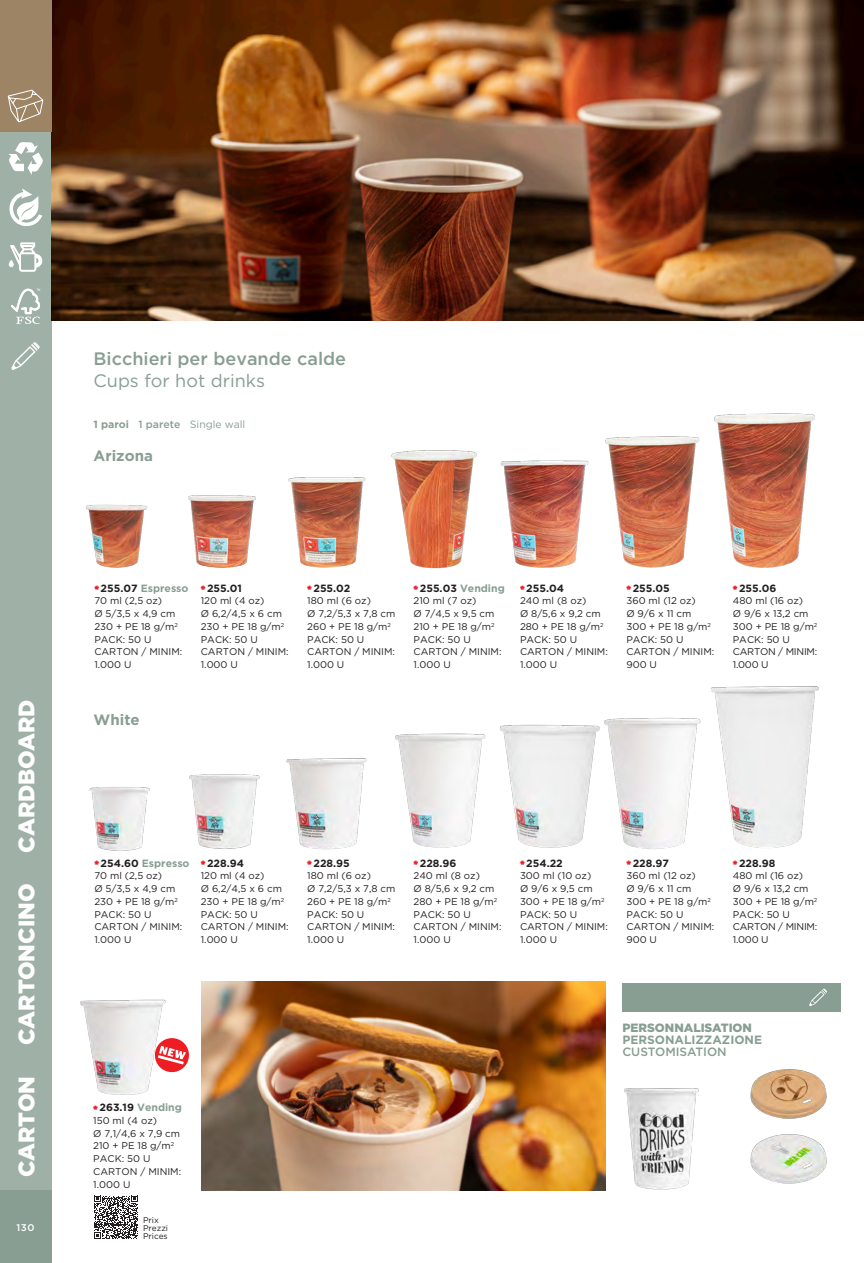
<style>
.page{position:relative;width:864px;height:1263px;background:#fff}
.page>*{position:absolute;margin:0;border:0;box-sizing:border-box;transform-origin:0 0}
.t1{font:900 22.5px "Gotham";color:#fff}
.t2{font:500 18px "Gotham";color:#889e92}
.t3{font:18px "Gotham";color:#889e92}
.t4{font:700 15px "Gotham";color:#889e92}
.t5{font:700 12px "Gotham";color:#889e92}
.t6{font:900 12px "Gotham";color:#889e92}
.t7{font:500 12px "Gotham";color:#889e92}
.t8{font:700 10.5px "Gotham";color:#231f20}
.t9{font:700 10.5px "Gotham";color:#889e92}
.t10{font:10.5px "Gotham";color:#889e92}
.t11{font:9.75px/12.8px "Gotham";color:#231f20}
.t12{font:500 9.75px "Gotham";color:#fff}
.t13{font:8.25px/8.2px "Gotham";color:#231f20}
.s1{font-weight:700}
.s2{font-weight:500}
.s3{font-family:"Stag Sans";font-weight:900;color:#ee1d23}
.s4{color:#231f20}
</style>
<div class="page">
<div style="left:0;top:0;width:51px;height:1263px;background:#9fb1a7"></div>
<div style="left:0;top:1191px;width:51px;height:72px;background:#889e92"></div>
<svg style="left:8px;top:142px;width:35px;height:33px"></svg>
<svg style="left:9px;top:243px;width:33px;height:29px"></svg>
<svg style="left:11px;top:289px;width:29px;height:35px"></svg>
<svg style="left:9px;top:188px;width:33px;height:38px"></svg>
<img style="left:51px;top:0;width:812px;height:321px">
<div style="left:0;top:0;width:51px;height:132px;background:#9d8464"></div>
<svg style="left:7px;top:89px;width:37px;height:34px"></svg>
<svg style="left:11px;top:342px;width:29px;height:28px"></svg>
<img style="left:80px;top:999px;width:98px;height:96px">
<div style="left:155px;top:1038px;width:34px;height:34px;background:#ee1d23;border-radius:50%"></div>
<svg style="left:158px;top:1046px;width:28px;height:18px"></svg>
<img style="left:288px;top:477px;width:78px;height:91px">
<img style="left:391px;top:450px;width:86px;height:119px">
<img style="left:188px;top:495px;width:68px;height:73px">
<img style="left:605px;top:436px;width:88px;height:132px">
<img style="left:693px;top:413px;width:122px;height:155px">
<img style="left:86px;top:504px;width:62px;height:64px">
<img style="left:500px;top:460px;width:89px;height:108px">
<img style="left:89px;top:787px;width:61px;height:64px">
<img style="left:189px;top:774px;width:71px;height:75px">
<img style="left:286px;top:758px;width:81px;height:92px">
<img style="left:395px;top:733px;width:91px;height:115px">
<img style="left:604px;top:717px;width:89px;height:132px">
<img style="left:693px;top:686px;width:126px;height:162px">
<img style="left:500px;top:724px;width:110px;height:125px">
<img style="left:201px;top:982px;width:404px;height:209px">
<div style="left:622px;top:983px;width:218px;height:29px;background:#889e92"></div>
<svg style="left:809px;top:988px;width:17px;height:18px"></svg>
<img style="left:750px;top:1139px;width:77px;height:45px">
<img style="left:750px;top:1069px;width:77px;height:70px">
<img style="left:624px;top:1088px;width:75px;height:102px">
<svg style="left:94px;top:1195px;width:44px;height:44px"></svg>
<h1 class="t1" style="left:11px;top:852px;width:154px;rotate:-90deg">CARDBOARD</h1>
<h1 class="t1" style="left:11px;top:1045px;width:163px;rotate:-90deg">CARTONCINO</h1>
<h1 class="t1" style="left:11px;top:1177px;width:102px;rotate:-90deg">CARTON</h1>
<p class="t12" style="left:17px;top:1221px;width:19px">130</p>
<h2 class="t2" style="left:94px;top:347px;width:254px">Bicchieri per bevande calde</h2>
<h2 class="t3" style="left:94px;top:369px;width:173px">Cups for hot drinks</h2>
<p class="t10" style="left:94px;top:417px;width:153px"><span class="s1">1 paroi</span> <span class="s2">1 parete</span> Single wall</p>
<h3 class="t4" style="left:94px;top:446px;width:61px">Arizona</h3>
<p class="t9" style="left:94px;top:581px;width:96px"><span class="s3">*</span> <span class="s4">255.07</span> Espresso</p>
<p class="t11" style="left:94px;top:594px;width:89px">70 ml (2,5 oz)<br>Ø 5/3,5 x 4,9 cm<br>230 + PE 18 g/m<sup>2<br></sup>PACK: 50 U<br>CARTON / MINIM:<br>1.000 U</p>
<p class="t8" style="left:201px;top:581px;width:43px"><span class="s3">*</span> 255.01</p>
<p class="t11" style="left:201px;top:594px;width:89px">120 ml (4 oz)<br>Ø 6,2/4,5 x 6 cm<br>230 + PE 18 g/m<sup>2<br></sup>PACK: 50 U<br>CARTON / MINIM:<br>1.000 U</p>
<h3 class="t4" style="left:94px;top:709px;width:48px">White</h3>
<p class="t8" style="left:307px;top:581px;width:45px"><span class="s3">*</span> 255.02</p>
<p class="t11" style="left:307px;top:594px;width:90px">180 ml (6 oz)<br>Ø 7,2/5,3 x 7,8 cm<br>260 + PE 18 g/m<sup>2<br></sup>PACK: 50 U<br>CARTON / MINIM:<br>1.000 U</p>
<p class="t9" style="left:413px;top:581px;width:93px"><span class="s3">*</span> <span class="s4">255.03</span> Vending</p>
<p class="t11" style="left:413px;top:594px;width:89px">210 ml (7 oz)<br>Ø 7/4,5 x 9,5 cm<br>210 + PE 18 g/m<sup>2<br></sup>PACK: 50 U<br>CARTON / MINIM:<br>1.000 U</p>
<p class="t8" style="left:519px;top:581px;width:45px"><span class="s3">*</span> 255.04</p>
<p class="t11" style="left:519px;top:594px;width:89px">240 ml (8 oz)<br>Ø 8/5,6 x 9,2 cm<br>280 + PE 18 g/m<sup>2<br></sup>PACK: 50 U<br>CARTON / MINIM:<br>1.000 U</p>
<p class="t8" style="left:626px;top:581px;width:45px"><span class="s3">*</span> 255.05</p>
<p class="t11" style="left:626px;top:594px;width:89px">360 ml (12 oz)<br>Ø 9/6 x 11 cm<br>300 + PE 18 g/m<sup>2<br></sup>PACK: 50 U<br>CARTON / MINIM:<br>900 U</p>
<p class="t8" style="left:732px;top:581px;width:45px"><span class="s3">*</span> 255.06</p>
<p class="t11" style="left:732px;top:594px;width:86px">480 ml (16 oz)<br>Ø 9/6 x 13,2 cm<br>300 + PE 18 g/m<sup>2<br></sup>PACK: 50 U<br>CARTON / MINIM:<br>1.000 U</p>
<p class="t9" style="left:94px;top:856px;width:97px"><span class="s3">*</span> <span class="s4">254.60</span> Espresso</p>
<p class="t11" style="left:94px;top:869px;width:89px">70 ml (2,5 oz)<br>Ø 5/3,5 x 4,9 cm<br>230 + PE 18 g/m<sup>2<br></sup>PACK: 50 U<br>CARTON / MINIM:<br>1.000 U</p>
<p class="t8" style="left:201px;top:856px;width:45px"><span class="s3">*</span> 228.94</p>
<p class="t11" style="left:201px;top:869px;width:89px">120 ml (4 oz)<br>Ø 6,2/4,5 x 6 cm<br>230 + PE 18 g/m<sup>2<br></sup>PACK: 50 U<br>CARTON / MINIM:<br>1.000 U</p>
<p class="t8" style="left:307px;top:856px;width:44px"><span class="s3">*</span> 228.95</p>
<p class="t11" style="left:307px;top:869px;width:90px">180 ml (6 oz)<br>Ø 7,2/5,3 x 7,8 cm<br>260 + PE 18 g/m<sup>2<br></sup>PACK: 50 U<br>CARTON / MINIM:<br>1.000 U</p>
<p class="t8" style="left:413px;top:856px;width:44px"><span class="s3">*</span> 228.96</p>
<p class="t11" style="left:413px;top:869px;width:89px">240 ml (8 oz)<br>Ø 8/5,6 x 9,2 cm<br>280 + PE 18 g/m<sup>2<br></sup>PACK: 50 U<br>CARTON / MINIM:<br>1.000 U</p>
<p class="t8" style="left:519px;top:856px;width:44px"><span class="s3">*</span> 254.22</p>
<p class="t11" style="left:519px;top:869px;width:89px">300 ml (10 oz)<br>Ø 9/6 x 9,5 cm<br>300 + PE 18 g/m<sup>2<br></sup>PACK: 50 U<br>CARTON / MINIM:<br>1.000 U</p>
<p class="t8" style="left:626px;top:856px;width:44px"><span class="s3">*</span> 228.97</p>
<p class="t11" style="left:626px;top:869px;width:89px">360 ml (12 oz)<br>Ø 9/6 x 11 cm<br>300 + PE 18 g/m<sup>2<br></sup>PACK: 50 U<br>CARTON / MINIM:<br>900 U</p>
<p class="t8" style="left:732px;top:856px;width:44px"><span class="s3">*</span> 228.98</p>
<p class="t11" style="left:732px;top:869px;width:86px">480 ml (16 oz)<br>Ø 9/6 x 13,2 cm<br>300 + PE 18 g/m<sup>2<br></sup>PACK: 50 U<br>CARTON / MINIM:<br>1.000 U</p>
<p class="t9" style="left:93px;top:1100px;width:90px"><span class="s3">*</span> <span class="s4">263.19</span> Vending</p>
<p class="t11" style="left:93px;top:1114px;width:89px">150 ml (4 oz)<br>Ø 7,1/4,6 x 7,9 cm<br>210 + PE 18 g/m<sup>2<br></sup>PACK: 50 U<br>CARTON / MINIM:<br>1.000 U</p>
<p class="t13" style="left:143px;top:1215px;width:27px">Prix<br>Prezzi<br>Prices</p>
<p class="t6" style="left:622px;top:1019px;width:131px">PERSONNALISATION</p>
<p class="t5" style="left:622px;top:1032px;width:141px">PERSONALIZZAZIONE</p>
<p class="t7" style="left:622px;top:1044px;width:106px">CUSTOMISATION</p>
</div>
